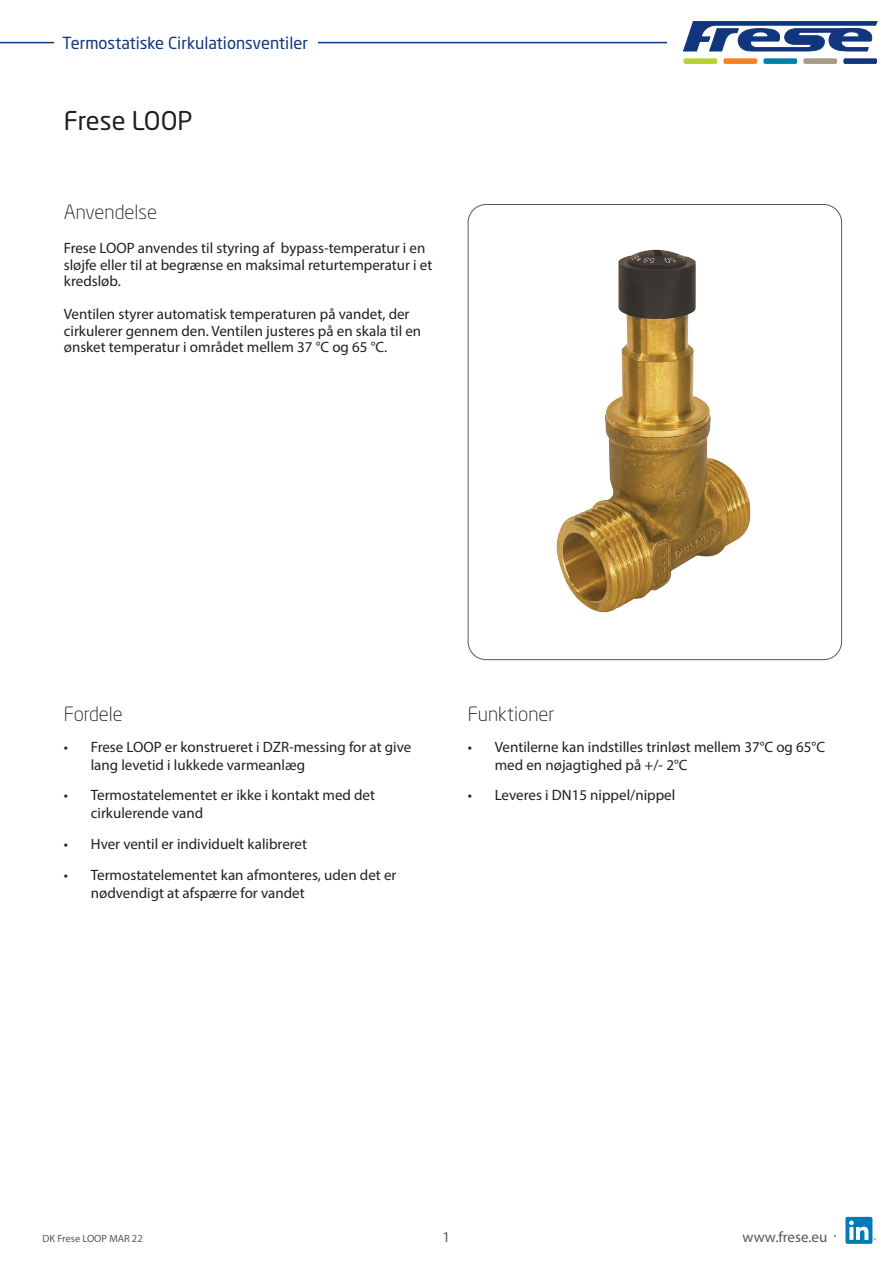
<style>
.page{position:relative;width:893px;height:1263px;background:#fff}
.page>*{position:absolute;margin:0;border:0;box-sizing:border-box;transform-origin:0 0}
.t1{font:25.5px "Neo Sans Pro";color:#231f20}
.Tekniske_data_-_Mellemrubrik{font:300 19.5px "Neo Sans Pro";color:#231f20}
.t2{font:16.5px "Neo Sans Pro";color:#11367e}
.Tekniske_data_-_Brød{font:15px/16.5px "Myriad Pro";color:#231f20}
.t3{font:15px "Myriad Pro";color:#57585a}
.t4{font:10.5px "Myriad Pro";color:#57585a}
.s1{font-family:"Neo Sans Pro"}
</style>
<div class="page">
<hr style="left:0;top:42px;width:893px;height:1px;background:#11367e">
<div style="left:668px;top:21px;width:225px;height:43px;background:#fff"></div>
<div style="left:684px;top:58px;width:33px;height:6px;background:#b5d334;border-radius:2px"></div>
<div style="left:723px;top:58px;width:34px;height:6px;background:#f58220;border-radius:2px"></div>
<div style="left:763px;top:58px;width:34px;height:6px;background:#0081a7;border-radius:2px"></div>
<div style="left:803px;top:58px;width:34px;height:6px;background:#a49c87;border-radius:2px"></div>
<div style="left:843px;top:58px;width:34px;height:6px;background:#11367e;border-radius:2px"></div>
<svg style="left:683px;top:21px;width:194px;height:30px"></svg>
<div style="left:845px;top:1217px;width:27px;height:27px;background:#007bb6;border-radius:2px"></div>
<svg style="left:849px;top:1220px;width:27px;height:20px"></svg>
<div style="left:54px;top:36px;width:263px;height:13px;background:#fff"></div>
<img style="left:556px;top:249px;width:195px;height:364px">
<p class="t2" style="left:62px;top:33px;width:247px">Termostatiske Cirkulationsventiler</p>
<h1 class="t1" style="left:64px;top:105px;width:130px">Frese LOOP</h1>
<p class="Tekniske_data_-_Mellemrubrik" style="left:64px;top:200px;width:95px">Anvendelse</p>
<p class="Tekniske_data_-_Brød" style="left:64px;top:240px;width:370px">Frese LOOP anvendes til styring af bypass-temperatur i en sløjfe eller til at begrænse en maksimal returtemperatur i et kredsløb.</p>
<p class="Tekniske_data_-_Brød" style="left:64px;top:306px;width:359px">Ventilen styrer automatisk temperaturen på vandet, der cirkulerer gennem den. Ventilen justeres på en skala til en ønsket temperatur i området mellem 37 °C og 65 °C.</p>
<p class="Tekniske_data_-_Mellemrubrik" style="left:64px;top:702px;width:61px">Fordele</p>
<p class="Tekniske_data_-_Brød" style="left:91px;top:737px;width:322px;line-height:18px;text-indent:-27px">• Frese LOOP er konstrueret i DZR-messing for at give lang levetid i lukkede varmeanlæg</p>
<p class="Tekniske_data_-_Brød" style="left:91px;top:786px;width:286px;line-height:18px;text-indent:-27px">• Termostatelementet er ikke i kontakt med det cirkulerende vand</p>
<p class="Tekniske_data_-_Brød" style="left:64px;top:835px;width:245px">• Hver ventil er individuelt kalibreret</p>
<p class="Tekniske_data_-_Brød" style="left:91px;top:866px;width:307px;line-height:18px;text-indent:-27px">• Termostatelementet kan afmonteres, uden det er nødvendigt at afspærre for vandet</p>
<p class="Tekniske_data_-_Mellemrubrik" style="left:468px;top:702px;width:88px">Funktioner</p>
<p class="Tekniske_data_-_Brød" style="left:495px;top:737px;width:332px;line-height:18px;text-indent:-27px">• Ventilerne kan indstilles trinløst mellem 37°C og 65°C med en nøjagtighed på +/- 2°C</p>
<p class="Tekniske_data_-_Brød" style="left:468px;top:787px;width:209px">• Leveres i DN15 nippel/nippel</p>
<p class="t4" style="left:43px;top:1232px;width:102px">DK Frese LOOP MAR 22</p>
<p class="t3" style="left:443px;top:1227px;width:9px">1</p>
<p class="t3" style="left:742px;top:1228px;width:96px">www.frese.eu <span class="s1">·</span></p>
</div>
